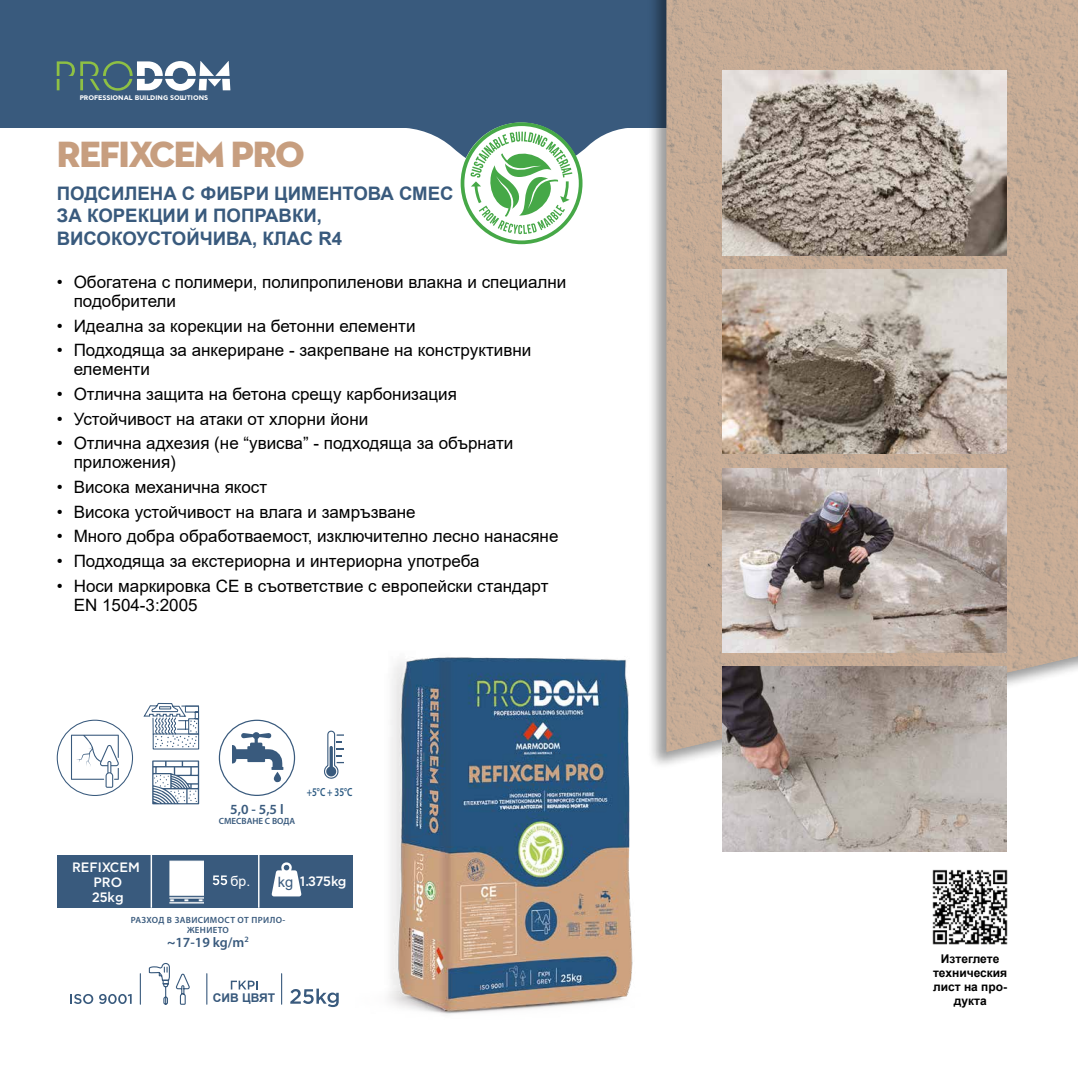
<style>
.page{position:relative;width:1078px;height:1078px;background:#fff}
.page>*{position:absolute;margin:0;border:0;box-sizing:border-box;transform-origin:0 0}
.t1{font:37.2px "Neutraface 2 Display Titling";letter-spacing:-.04em;color:#c79e7f}
.t2{font:700 18.6px/22.4px "Arial";color:#395a7d}
.t3{font:17px/19px "Arial";color:#000}
.t4{font:600 14px "Myriad Pro";color:#395a7d}
.t5{font:14px "Arial";color:#fff}
.t6{font:500 13.6px/15px "CF Asty Std";color:#fff;text-align:center}
.t7{font:700 12px/14px "Arial";color:#000;text-align:center}
.t8{font:700 12px "Arial";color:#38597c}
.t9{font:600 11.8px "Myriad Pro";color:#2c5a82;scale:.77 1}
.t10{font:600 9px/10px "Myriad Pro";letter-spacing:.04em;color:#395a7d;text-align:center}
.t11{font:600 9px "Myriad Pro";color:#395a7d}
.t12{font:700 6.6px "CF Asty Std";color:#fff}
.s1{font-size:14.2px;color:#395a7d}
</style>
<div class="page">
<img style="left:388px;top:657px;width:245px;height:357px">
<div style="left:0;top:0;width:1077px;height:128px;background:#395a7d"></div>
<svg style="left:407px;top:128px;width:220px;height:26px"></svg>
<svg style="left:460px;top:122px;width:122px;height:122px"></svg>
<div style="left:647px;top:0;width:430px;height:770px;background:#000;opacity:.4"></div>
<img style="left:666px;top:0;width:411px;height:751px">
<svg style="left:57px;top:61px;width:173px;height:30px"></svg>
<svg style="left:231px;top:980px;width:27px;height:9px"></svg>
<svg style="left:148px;top:963px;width:42px;height:42px"></svg>
<svg style="left:71px;top:734px;width:48px;height:53px"></svg>
<svg style="left:420px;top:752px;width:4px;height:9px"></svg>
<img style="left:932px;top:869px;width:76px;height:76px">
<div style="left:57px;top:854px;width:295px;height:53px;background:#395a7d"></div>
<svg style="left:213px;top:875px;width:14px;height:9px"></svg>
<svg style="left:271px;top:862px;width:30px;height:34px"></svg>
<hr style="left:150px;top:854px;width:2px;height:53px;background:#fff">
<hr style="left:258px;top:854px;width:1px;height:53px;background:#fff">
<div style="left:57px;top:719px;width:76px;height:76px;border:1px solid #395a7d;border-radius:50%"></div>
<svg style="left:290px;top:988px;width:48px;height:18px"></svg>
<hr style="left:206px;top:973px;width:1px;height:30px;background:#395a7d">
<hr style="left:281px;top:973px;width:1px;height:30px;background:#395a7d">
<hr style="left:140px;top:973px;width:1px;height:30px;background:#395a7d">
<svg style="left:70px;top:994px;width:23px;height:9px"></svg>
<svg style="left:99px;top:994px;width:33px;height:9px"></svg>
<div style="left:219px;top:719px;width:76px;height:76px;border:1px solid #395a7d;border-radius:50%"></div>
<svg style="left:232px;top:731px;width:51px;height:51px"></svg>
<svg style="left:324px;top:730px;width:20px;height:49px"></svg>
<svg style="left:152px;top:760px;width:47px;height:44px"></svg>
<svg style="left:143px;top:702px;width:57px;height:45px"></svg>
<img style="left:722px;top:71px;width:284px;height:184px">
<img style="left:722px;top:269px;width:284px;height:185px">
<img style="left:722px;top:468px;width:284px;height:184px">
<img style="left:722px;top:666px;width:284px;height:184px">
<img style="left:169px;top:860px;width:34px;height:43px">
<p class="t12" style="left:80px;top:94px;width:130px">PROFESSIONAL BUILDING SOLUTIONS</p>
<h1 class="t1" style="left:57px;top:131px;width:249px">REFIXCEM PRO</h1>
<p class="t2" style="left:57px;top:182px;width:398px">ПОДСИЛЕНА С ФИБРИ ЦИМЕНТОВА СМЕС<br>ЗА КОРЕКЦИИ И ПОПРАВКИ,<br>ВИСОКОУСТОЙЧИВА, КЛАС R4</p>
<p class="t3" style="left:74px;top:272px;width:494px;text-indent:-17px">• Обогатена с полимери, полипропиленови влакна и специални подобрители</p>
<p class="t3" style="left:57px;top:316px;width:360px">• Идеална за корекции на бетонни елементи</p>
<p class="t3" style="left:74px;top:340px;width:459px;text-indent:-17px">• Подходяща за анкериране - закрепване на конструктивни елементи</p>
<p class="t3" style="left:57px;top:384px;width:401px">• Отлична защита на бетона срещу карбонизация</p>
<p class="t3" style="left:57px;top:409px;width:313px">• Устойчивост на атаки от хлорни йони</p>
<p class="t3" style="left:74px;top:433px;width:441px;text-indent:-17px">• Отлична адхезия (не “увисва” - подходяща за обърнати приложения)</p>
<p class="t3" style="left:57px;top:477px;width:212px">• Висока механична якост</p>
<p class="t3" style="left:57px;top:502px;width:360px">• Висока устойчивост на влага и замръзване</p>
<p class="t3" style="left:57px;top:526px;width:503px">• Много добра обработваемост, изключително лесно нанасяне</p>
<p class="t3" style="left:57px;top:551px;width:424px">• Подходяща за екстериорна и интериорна употреба</p>
<p class="t3" style="left:74px;top:576px;width:476px;text-indent:-17px">• Носи маркировка CE в съответствие с европейски стандарт<br>EN 1504-3:2005</p>
<p class="t6" style="left:72px;top:860px;width:69px">REFIXCEM<br>PRO<br>25kg</p>
<p class="t4" style="left:230px;top:800px;width:55px">5,0 - 5,5 l</p>
<p class="t11" style="left:219px;top:815px;width:78px">СМЕСВАНЕ С ВОДА</p>
<p class="t9" style="left:306px;top:784px;width:61px">+5°C + 35°C</p>
<p class="t5" style="left:230px;top:870px;width:64px">бр. <span class="s1">kg</span></p>
<p class="t6" style="left:300px;top:874px;width:48px">1.375kg</p>
<p class="t10" style="left:131px;top:914px;width:156px">РАЗХОД В ЗАВИСИМОСТ ОТ ПРИЛО-<br>ЖЕНИЕТО</p>
<p class="t4" style="left:167px;top:933px;width:83px">~17-19 kg/m<sup>2</sup></p>
<p class="t8" style="left:213px;top:988px;width:64px">СИВ ЦВЯТ</p>
<p class="t7" style="left:932px;top:951px;width:76px">Изтеглете техническия лист на про&shy;дукта</p>
</div>
